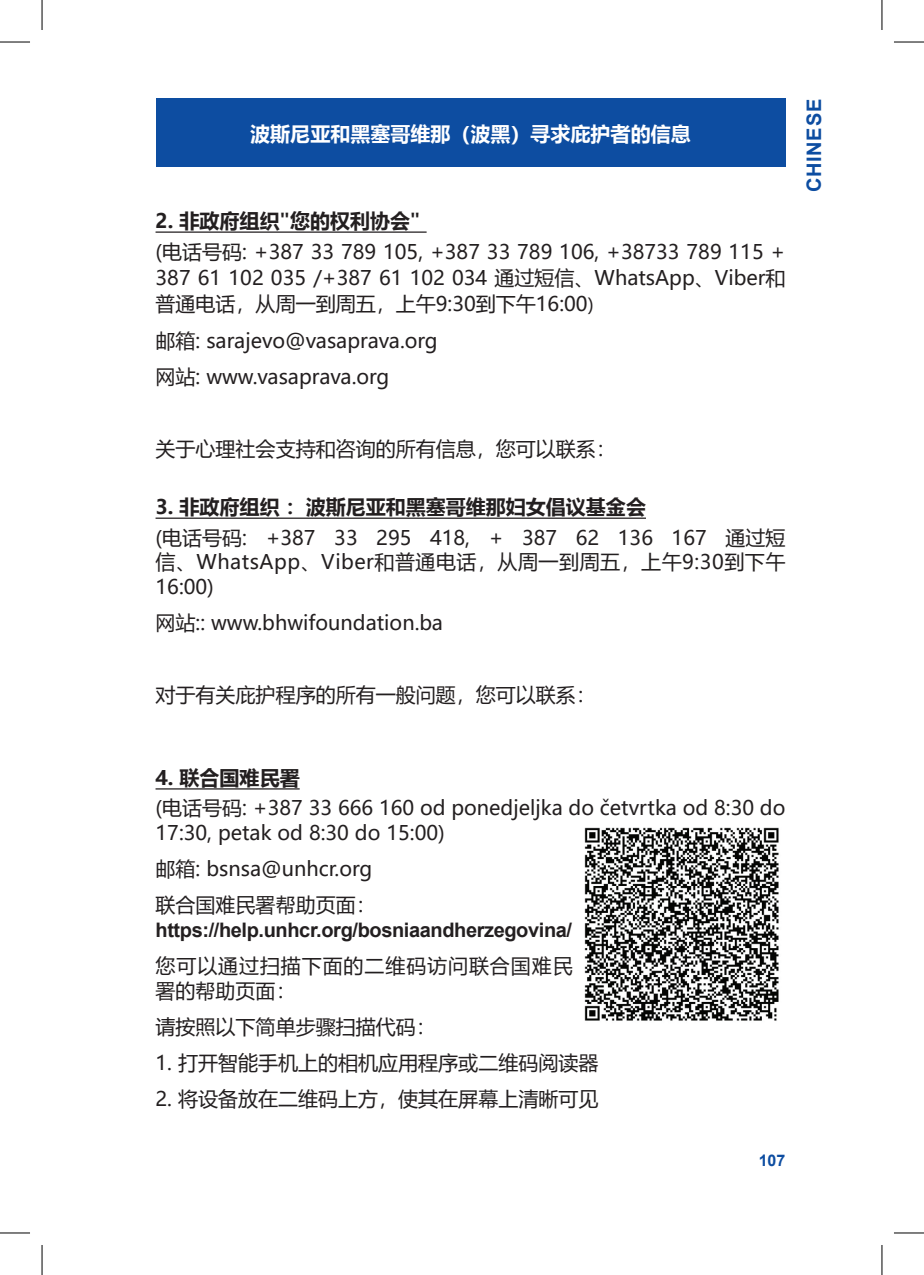
<style>
.page{position:relative;width:924px;height:1275px;background:#fff}
.page>*{position:absolute;margin:0;border:0;box-sizing:border-box;transform-origin:0 0}
.t1{font:20px/24.6px "Microsoft Ya Hei";color:#231f20}
.t2{font:700 20px "Microsoft Ya Hei";color:#231f20}
.t3{font:700 20px "Arial";letter-spacing:-.02em;color:#231f20}
.t4{font:20px/24.6px "Microsoft Ya Hei";letter-spacing:.045em;color:#231f20}
.t5{font:700 20px "Microsoft Ya Hei";color:#fff}
.t6{font:700 20px "Arial";letter-spacing:.035em;color:#0d4da1}
.t7{font:700 16px "Arial";color:#0d4da1}
.s1{font-size:18px}
</style>
<div class="page">
<hr style="left:155px;top:231px;width:271px;height:2px;background:#231f20">
<hr style="left:155px;top:517px;width:490px;height:2px;background:#231f20">
<hr style="left:155px;top:788px;width:144px;height:1px;background:#231f20">
<div style="left:155px;top:99px;width:630px;height:68px;background:#0d4da1"></div>
<img style="left:584px;top:827px;width:195px;height:194px">
<hr style="left:0;top:42px;width:30px;height:1px;background:#000">
<hr style="left:893px;top:42px;width:30px;height:1px;background:#000">
<hr style="left:0;top:1232px;width:30px;height:1px;background:#000">
<hr style="left:893px;top:1232px;width:30px;height:1px;background:#000">
<hr style="left:42px;top:0;width:1px;height:30px;background:#000">
<hr style="left:42px;top:1245px;width:1px;height:30px;background:#000">
<hr style="left:881px;top:0;width:1px;height:30px;background:#000">
<hr style="left:881px;top:1245px;width:1px;height:30px;background:#000">
<p class="t5" style="left:250px;top:120px;width:441px">波斯尼亚和黑塞哥维那（波黑）寻求庇护者的信息</p>
<p class="t2" style="left:155px;top:207px;width:266px">2. 非政府组织"您的权利协会"</p>
<p class="t1" style="left:155px;top:239px;width:631px;line-height:25.6px;text-align:justify">(电话号码: +387 33 789 105, +387 33 789 106, +38733 789 115 + 387 61 102 035 /+387 61 102 034 通过短信、WhatsApp、Viber和普通电话，从周一到周五，上午9:30到下午16:00<span class="s1">)</span></p>
<p class="t1" style="left:155px;top:322px;width:283px;line-height:36px">邮箱: sarajevo@vasaprava.org网站: www.vasaprava.org</p>
<p class="t1" style="left:155px;top:435px;width:461px">关于心理社会支持和咨询的所有信息，您可以联系：</p>
<p class="t2" style="left:155px;top:493px;width:491px">3. 非政府组织 ：波斯尼亚和黑塞哥维那妇女倡议基金会</p>
<p class="t1" style="left:155px;top:524px;width:631px;text-align:justify">(电话号码: +387 33 295 418, + 387 62 136 167 通过短信、WhatsApp、Viber和普通电话，从周一到周五，上午9:30到下午16:00)</p>
<p class="t1" style="left:155px;top:609px;width:289px">网站:: www.bhwifoundation.ba</p>
<p class="t1" style="left:155px;top:681px;width:441px">对于有关庇护程序的所有一般问题，您可以联系：</p>
<p class="t6" style="left:799px;top:192px;width:95px;rotate:-90deg">CHINESE</p>
<p class="t2" style="left:155px;top:764px;width:146px">4. 联合国难民署</p>
<p class="t1" style="left:155px;top:795px;width:631px">(电话号码: +387 33 666 160 od ponedjeljka do četvrtka od 8:30 do<br>17:30, petak od 8:30 do 15:00)</p>
<p class="t1" style="left:155px;top:850px;width:221px;line-height:36px">邮箱: bsnsa@unhcr.org联合国难民署帮助页面：</p>
<p class="t3" style="left:155px;top:916px;width:418px">https://help.unhcr.org/bosniaandherzegovina/</p>
<p class="t4" style="left:155px;top:953px;width:418px">您可以通过扫描下面的二维码访问联合国难民署的帮助页面：</p>
<p class="t1" style="left:155px;top:1014px;width:281px">请按照以下简单步骤扫描代码：</p>
<p class="t1" style="left:155px;top:1050px;width:444px">1. 打开智能手机上的相机应用程序或二维码阅读器</p>
<p class="t1" style="left:155px;top:1085px;width:444px">2. 将设备放在二维码上方，使其在屏幕上清晰可见</p>
<p class="t7" style="left:758px;top:1149px;width:28px">107</p>
</div>
